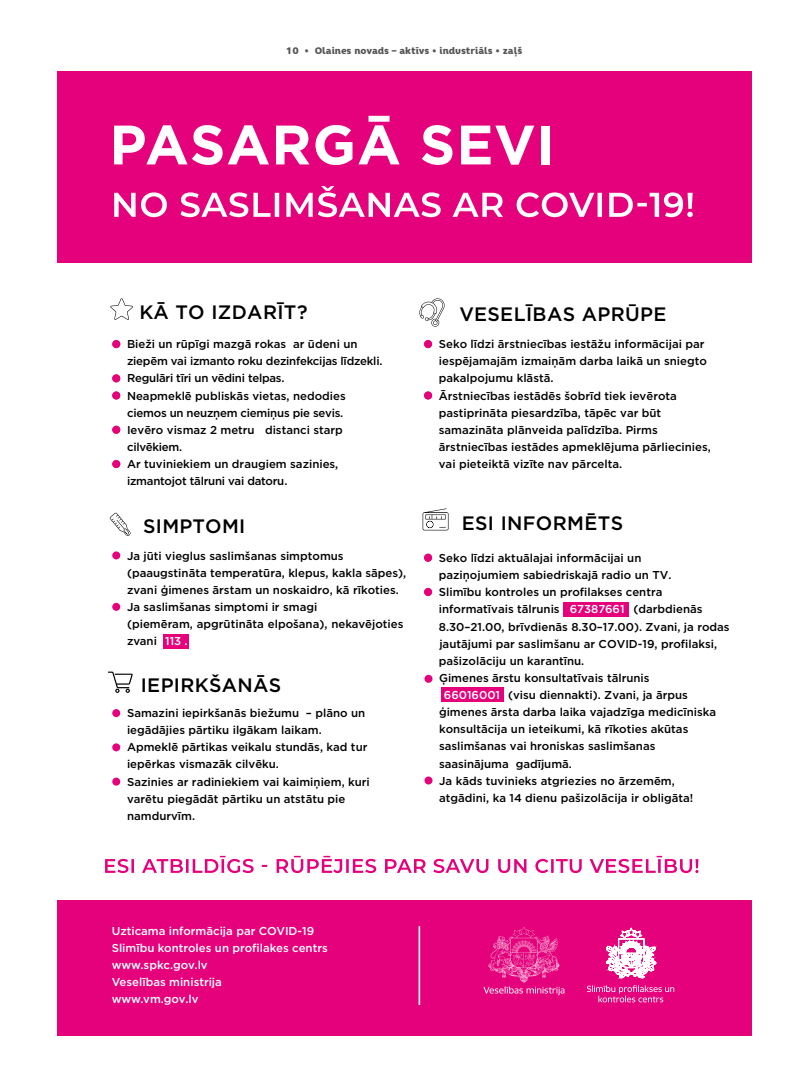
<style>
.page{position:relative;width:794px;height:1092px;background:#fff}
.page>*{position:absolute;margin:0;border:0;box-sizing:border-box;transform-origin:0 0}
.t1{font:700 55.4px "Gotham";letter-spacing:.02em;color:#fff}
.t2{font:500 19.4px "Gotham";letter-spacing:.02em;color:#000}
.t3{font:500 11.4px/17.1px "Gotham";color:#000}
.t4{font:500 11.4px/17.1px "Gotham";letter-spacing:-.02em;color:#000}
.t5{font:500 11.4px/17.1px "Gotham";color:#fff}
.t6{font:900 9.5px "Core Rhino 85";color:#565655}
.s1{color:#fff}
</style>
<div class="page">
<div style="left:164px;top:633px;width:25px;height:15px;background:#e5007c"></div>
<div style="left:57px;top:899px;width:694px;height:136px;background:#e5007c"></div>
<div style="left:57px;top:71px;width:694px;height:191px;background:#e5007c"></div>
<svg style="left:606px;top:927px;width:50px;height:50px"></svg>
<svg style="left:483px;top:927px;width:81px;height:68px"></svg>
<svg style="left:587px;top:985px;width:87px;height:17px"></svg>
<hr style="left:418px;top:926px;width:2px;height:78px;background:#fff">
<div style="left:564px;top:601px;width:65px;height:15px;background:#e5007c"></div>
<div style="left:441px;top:687px;width:63px;height:15px;background:#e5007c"></div>
<div style="left:112px;top:340px;width:8px;height:8px;background:#e5007c;border-radius:50%"></div>
<div style="left:112px;top:374px;width:8px;height:8px;background:#e5007c;border-radius:50%"></div>
<div style="left:112px;top:391px;width:8px;height:8px;background:#e5007c;border-radius:50%"></div>
<div style="left:112px;top:426px;width:8px;height:8px;background:#e5007c;border-radius:50%"></div>
<div style="left:112px;top:460px;width:8px;height:8px;background:#e5007c;border-radius:50%"></div>
<div style="left:424px;top:340px;width:8px;height:8px;background:#e5007c;border-radius:50%"></div>
<div style="left:424px;top:391px;width:8px;height:8px;background:#e5007c;border-radius:50%"></div>
<div style="left:112px;top:551px;width:8px;height:8px;background:#e5007c;border-radius:50%"></div>
<div style="left:112px;top:602px;width:8px;height:8px;background:#e5007c;border-radius:50%"></div>
<div style="left:112px;top:709px;width:8px;height:8px;background:#e5007c;border-radius:50%"></div>
<div style="left:112px;top:743px;width:8px;height:8px;background:#e5007c;border-radius:50%"></div>
<div style="left:112px;top:777px;width:8px;height:8px;background:#e5007c;border-radius:50%"></div>
<div style="left:424px;top:553px;width:8px;height:8px;background:#e5007c;border-radius:50%"></div>
<div style="left:424px;top:588px;width:8px;height:8px;background:#e5007c;border-radius:50%"></div>
<div style="left:424px;top:674px;width:8px;height:8px;background:#e5007c;border-radius:50%"></div>
<div style="left:424px;top:776px;width:8px;height:8px;background:#e5007c;border-radius:50%"></div>
<svg style="left:110px;top:512px;width:20px;height:24px"></svg>
<svg style="left:108px;top:671px;width:25px;height:22px"></svg>
<svg style="left:419px;top:298px;width:26px;height:29px"></svg>
<svg style="left:422px;top:508px;width:26px;height:22px"></svg>
<svg style="left:110px;top:298px;width:23px;height:22px"></svg>
<svg style="left:114px;top:186px;width:579px;height:31px"></svg>
<svg style="left:105px;top:855px;width:593px;height:18px"></svg>
<p class="t6" style="left:286px;top:44px;width:238px">10 • Olaines novads – aktīvs • industriāls • zaļš</p>
<h1 class="t1" style="left:109px;top:108px;width:446px">PASARGĀ SEVI</h1>
<h2 class="t2" style="left:140px;top:300px;width:170px">KĀ TO IZDARĪT?</h2>
<p class="t4" style="left:127px;top:335px;width:257px">Bieži un rūpīgi mazgā rokas ar ūdeni un ziepēm vai izmanto roku dezinfekcijas līdzekli.<br>Regulāri tīri un vēdini telpas.<br>Neapmeklē publiskās vietas, nedodies ciemos un neuzņem ciemiņus pie sevis.<br>Ievēro vismaz 2 metru distanci starp cilvēkiem.<br>Ar tuviniekiem un draugiem sazinies, izmantojot tālruni vai datoru.</p>
<h2 class="t2" style="left:143px;top:513px;width:104px">SIMPTOMI</h2>
<p class="t3" style="left:127px;top:547px;width:281px">Ja jūti vieglus saslimšanas simptomus (paaugstināta temperatūra, klepus, kakla sāpes), zvani ģimenes ārstam un noskaidro, kā rīkoties.<br>Ja saslimšanas simptomi ir smagi<br>(piemēram, apgrūtināta elpošana), nekavējoties zvani <span class="s1">113 .</span></p>
<h2 class="t2" style="left:141px;top:672px;width:142px">IEPIRKŠANĀS</h2>
<p class="t3" style="left:127px;top:704px;width:244px">Samazini iepirkšanās biežumu – plāno un iegādājies pārtiku ilgākam laikam.<br>Apmeklē pārtikas veikalu stundās, kad tur iepērkas vismazāk cilvēku.<br>Sazinies ar radiniekiem vai kaimiņiem, kuri varētu piegādāt pārtiku un atstātu pie namdurvīm.</p>
<h2 class="t2" style="left:459px;top:301px;width:208px">VESELĪBAS APRŪPE</h2>
<p class="t3" style="left:439px;top:335px;width:273px">Seko līdzi ārstniecības iestāžu informācijai par iespējamajām izmaiņām darba laikā un sniegto pakalpojumu klāstā.<br>Ārstniecības iestādēs šobrīd tiek ievērota pastiprināta piesardzība, tāpēc var būt samazināta plānveida palīdzība. Pirms ārstniecības iestādes apmeklējuma pārliecinies, vai pieteiktā vizīte nav pārcelta.</p>
<h2 class="t2" style="left:462px;top:510px;width:163px">ESI INFORMĒTS</h2>
<p class="t3" style="left:439px;top:549px;width:204px">Seko līdzi aktuālajai informācijai un</p>
<p class="t3" style="left:439px;top:566px;width:234px">paziņojumiem sabiedriskajā radio un TV.</p>
<p class="t3" style="left:439px;top:583px;width:225px">Slimību kontroles un profilakses centra</p>
<p class="t3" style="left:439px;top:600px;width:265px">informatīvais tālrunis <span class="s1">67387661</span> (darbdienās</p>
<p class="t3" style="left:439px;top:617px;width:292px">8.30–21.00, brīvdienās 8.30–17.00). Zvani, ja rodas</p>
<p class="t3" style="left:439px;top:635px;width:279px">jautājumi par saslimšanu ar COVID-19, profilaksi,</p>
<p class="t3" style="left:439px;top:652px;width:147px">pašizolāciju un karantīnu.</p>
<p class="t3" style="left:439px;top:669px;width:212px">Ģimenes ārstu konsultatīvais tālrunis</p>
<p class="t3" style="left:444px;top:686px;width:246px"><span class="s1">66016001</span> (visu diennakti). Zvani, ja ārpus</p>
<p class="t3" style="left:439px;top:703px;width:279px">ģimenes ārsta darba laika vajadzīga medicīniska</p>
<p class="t3" style="left:439px;top:720px;width:251px">konsultācija un ieteikumi, kā rīkoties akūtas</p>
<p class="t3" style="left:439px;top:737px;width:218px">saslimšanas vai hroniskas saslimšanas</p>
<p class="t3" style="left:439px;top:754px;width:134px">saasinājuma gadījumā.</p>
<p class="t3" style="left:439px;top:772px;width:237px">Ja kāds tuvinieks atgriezies no ārzemēm,</p>
<p class="t3" style="left:439px;top:789px;width:256px">atgādini, ka 14 dienu pašizolācija ir obligāta!</p>
<p class="t5" style="left:112px;top:921px;width:217px">Uzticama informācija par COVID-19<br>Slimību kontroles un profilakes centrs www.spkc.gov.lv<br>Veselības ministrija<br>www.vm.gov.lv</p>
</div>
